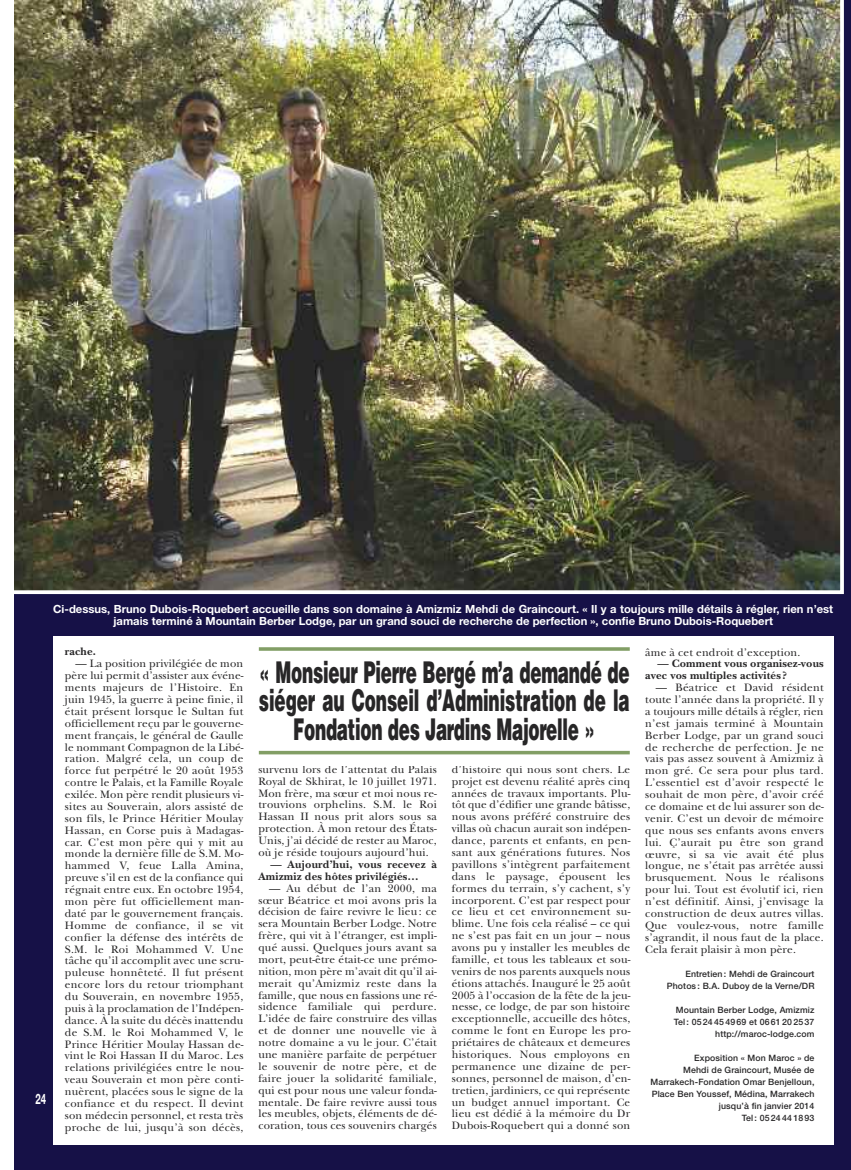
<style>
.page{position:relative;width:851px;height:1170px;background:#fff}
.page>*{position:absolute;margin:0;border:0;box-sizing:border-box;transform-origin:0 0}
.t1{font:900 30px/28.8px "Helvetica LT Std";letter-spacing:-.015em;color:#272627;text-align:center;scale:.56 1}
.t2{font:700 14.38px "Helvetica Neue LT Std";color:#fff;scale:.66 1}
.t3{font:11.25px/11.9px "New Baskerville Std";letter-spacing:.015em;color:#272627;text-align:justify}
.t4{font:700 11.25px/11.9px "Helvetica Neue LT Std";color:#fff;text-align:center}
.t5{font:700 11.25px/11.9px "New Baskerville Std";letter-spacing:.015em;color:#272627}
.t6{font:500 8.75px/12px "Helvetica Neue LT Std";letter-spacing:.015em;color:#272627;text-align:right}
</style>
<div class="page">
<div style="left:14px;top:0;width:836px;height:1169px;background:#161147"></div>
<div style="left:53px;top:636px;width:780px;height:508px;background:#fff"></div>
<img style="left:14px;top:0;width:829px;height:594px">
<hr style="left:259px;top:647px;width:370px;height:3px;background:#829e65">
<svg style="left:259px;top:750px;width:370px;height:4px"></svg>
<p class="t4" style="left:53px;top:603px;width:781px">Ci-dessus, Bruno Dubois-Roquebert accueille dans son domaine à Amizmiz Mehdi de Graincourt. « Il y a toujours mille détails à régler, rien n’est jamais terminé à Mountain Berber Lodge, par un grand souci de recherche de perfection », confie Bruno Dubois-Roquebert</p>
<p class="t5" style="left:65px;top:647px;width:32px">rache.</p>
<p class="t3" style="left:65px;top:659px;width:180px;text-indent:11px">— La position privilégiée de mon père lui permit d’assister aux événe&shy;ments majeurs de l’Histoire. En juin 1945, la guerre à peine finie, il était présent lorsque le Sultan fut officiellement reçu par le gouverne&shy;ment français, le général de Gaulle le nommant Compagnon de la Libé&shy;ration. Malgré cela, un coup de force fut perpétré le 20 août 1953 contre le Palais, et la Famille Royale exilée. Mon père rendit plusieurs vi&shy;sites au Souverain, alors assisté de son fils, le Prince Héritier Moulay Hassan, en Corse puis à Madagas&shy;car. C’est mon père qui y mit au monde la dernière fille de S.M. Mo&shy;hammed V, feue Lalla Amina, preuve s’il en est de la confiance qui régnait entre eux. En octobre 1954, mon père fut officiellement man&shy;daté par le gouvernement français.<br>Homme de confiance, il se vit confier la défense des intérêts de S.M. le Roi Mohammed V. Une tâche qu’il accomplit avec une scru&shy;puleuse honnêteté. Il fut présent encore lors du retour triomphant du Souverain, en novembre 1955, puis à la proclamation de l’Indépen&shy;dance. À la suite du décès inattendu de S.M. le Roi Mohammed V, le Prince Héritier Moulay Hassan de&shy;vint le Roi Hassan II du Maroc. Les relations privilégiées entre le nou&shy;veau Souverain et mon père conti&shy;nuèrent, placées sous le signe de la confiance et du respect. Il devint son médecin personnel, et resta très proche de lui, jusqu’à son décès,</p>
<p class="t3" style="left:645px;top:647px;width:156px">âme à cet endroit d’exception.</p>
<p class="t5" style="left:645px;top:659px;width:180px;text-indent:12px">— Comment vous organisez-vous avec vos multiples activités ?</p>
<p class="t3" style="left:645px;top:682px;width:180px;text-indent:11px">— Béatrice et David résident toute l’année dans la propriété. Il y a toujours mille détails à régler, rien n’est jamais terminé à Mountain Berber Lodge, par un grand souci de recherche de perfection. Je ne vais pas assez souvent à Amizmiz à mon gré. Ce sera pour plus tard.<br>L’essentiel est d’avoir respecté le souhait de mon père, d’avoir créé ce domaine et de lui assurer son de&shy;venir. C’est un devoir de mémoire que nous ses enfants avons envers lui. Ç’aurait pu être son grand œuvre, si sa vie avait été plus longue, ne s’était pas arrêtée aussi brusquement. Nous le réalisons pour lui. Tout est évolutif ici, rien n’est définitif. Ainsi, j’envisage la construction de deux autres villas.<br>Que voulez-vous, notre famille s’agrandit, il nous faut de la place.<br>Cela ferait plaisir à mon père.</p>
<p class="t6" style="left:666px;top:968px;width:149px">Entretien : Mehdi de Graincourt<br>Photos : B.A. Duboy de la Verne/DR</p>
<p class="t6" style="left:673px;top:1004px;width:142px">Mountain Berber Lodge, Amizmiz<br>Tel : 05 24 45 49 69 et 06 61 20 25 37 http://maroc-lodge.com</p>
<p class="t6" style="left:650px;top:1052px;width:165px">Exposition « Mon Maroc » de<br>Mehdi de Graincourt, Musée de<br>Marrakech-Fondation Omar Benjelloun,<br>Place Ben Youssef, Médina, Marrakech jusqu’à fin janvier 2014<br>Tel : 05 24 44 18 93</p>
<h1 class="t1" style="left:259px;top:660px;width:663px">« Monsieur Pierre Bergé m’a demandé de siéger au Conseil d’Administration de la<br>Fondation des Jardins Majorelle »</h1>
<p class="t3" style="left:258px;top:764px;width:180px">survenu lors de l’attentat du Palais Royal de Skhirat, le 10 juillet 1971.<br>Mon frère, ma sœur et moi nous re&shy;trouvions orphelins. S.M. le Roi Hassan II nous prit alors sous sa protection. À mon retour des États-Unis, j’ai décidé de rester au Maroc, où je réside toujours aujourd’hui.</p>
<p class="t5" style="left:258px;top:859px;width:180px;text-indent:12px">— Aujourd’hui, vous recevez à<br>Amizmiz des hôtes privilégiés…</p>
<p class="t3" style="left:258px;top:883px;width:180px;text-indent:11px">— Au début de l’an 2000, ma sœur Béatrice et moi avons pris la décision de faire revivre le lieu : ce sera Mountain Berber Lodge. Notre frère, qui vit à l’étranger, est impli&shy;qué aussi. Quelques jours avant sa mort, peut-être était-ce une prémo&shy;nition, mon père m’avait dit qu’il ai&shy;merait qu’Amizmiz reste dans la famille, que nous en fassions une ré&shy;sidence familiale qui perdure.<br>L’idée de faire construire des villas et de donner une nouvelle vie à notre domaine a vu le jour. C’était une manière parfaite de perpétuer le souvenir de notre père, et de faire jouer la solidarité familiale, qui est pour nous une valeur fonda&shy;mentale. De faire revivre aussi tous les meubles, objets, éléments de dé&shy;coration, tous ces souvenirs chargés</p>
<p class="t3" style="left:452px;top:764px;width:180px">d’histoire qui nous sont chers. Le projet est devenu réalité après cinq années de travaux importants. Plu&shy;tôt que d’édifier une grande bâtisse, nous avons préféré construire des villas où chacun aurait son indépen&shy;dance, parents et enfants, en pen&shy;sant aux générations futures. Nos pavillons s’intègrent parfaitement dans le paysage, épousent les formes du terrain, s’y cachent, s’y incorporent. C’est par respect pour ce lieu et cet environnement su&shy;blime. Une fois cela réalisé – ce qui ne s’est pas fait en un jour – nous avons pu y installer les meubles de famille, et tous les tableaux et sou&shy;venirs de nos parents auxquels nous étions attachés. Inauguré le 25 août 2005 à l’occasion de la fête de la jeu&shy;nesse, ce lodge, de par son histoire exceptionnelle, accueille des hôtes, comme le font en Europe les pro&shy;priétaires de châteaux et demeures historiques. Nous employons en permanence une dizaine de per&shy;sonnes, personnel de maison, d’en&shy;tretien, jardiniers, ce qui représente un budget annuel important. Ce lieu est dédié à la mémoire du Dr Dubois-Roquebert qui a donné son</p>
<p class="t2" style="left:36px;top:1093px;width:17px">24</p>
</div>
